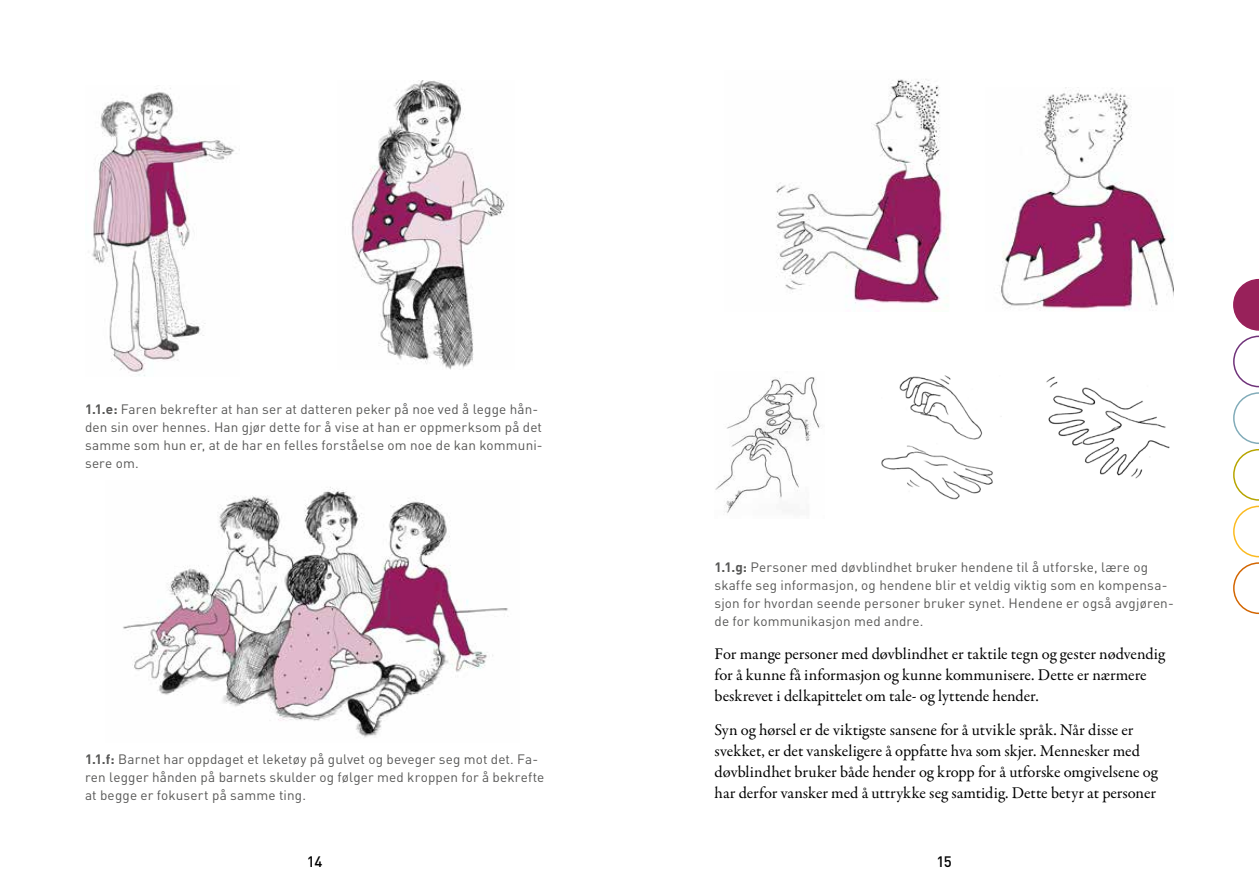
<style>
.page{position:relative;width:1259px;height:893px;background:#fff}
.page>*{position:absolute;margin:0;border:0;box-sizing:border-box;transform-origin:0 0}
.t1{font:16.5px/21px "Garamond Premr Pro";color:#000}
.t2{font:500 15px "DINOT";color:#000}
.t3{font:13.5px/18px "DINOT";letter-spacing:.01em;color:#575756}
.s1{font-weight:700}
</style>
<div class="page">
<img style="left:92px;top:88px;width:144px;height:288px">
<img style="left:351px;top:81px;width:154px;height:289px">
<img style="left:123px;top:487px;width:385px;height:251px">
<img style="left:776px;top:79px;width:172px;height:227px">
<img style="left:1046px;top:376px;width:124px;height:103px">
<img style="left:881px;top:375px;width:112px;height:125px">
<img style="left:999px;top:87px;width:175px;height:224px">
<img style="left:715px;top:377px;width:107px;height:136px">
<svg style="left:1233px;top:279px;width:26px;height:335px"></svg>
<p class="t3" style="left:85px;top:399px;width:459px"><span class="s1">1.1.e:</span> Faren bekrefter at han ser at datteren peker på noe ved å legge hån&shy;den sin over hennes. Han gjør dette for å vise at han er oppmerksom på det samme som hun er, at de har en felles forståelse om noe de kan kommuni&shy;sere om.</p>
<p class="t3" style="left:85px;top:749px;width:461px"><span class="s1">1.1.f:</span> Barnet har oppdaget et leketøy på gulvet og beveger seg mot det. Fa&shy;ren legger hånden på barnets skulder og følger med kroppen for å bekrefte at begge er fokusert på samme ting.</p>
<p class="t3" style="left:714px;top:557px;width:461px"><span class="s1">1.1.g:</span> Personer med døvblindhet bruker hendene til å utforske, lære og skaffe seg informasjon, og hendene blir et veldig viktig som en kompensa&shy;sjon for hvordan seende personer bruker synet. Hendene er også avgjøren&shy;de for kommunikasjon med andre.</p>
<p class="t1" style="left:714px;top:644px;width:452px">For mange personer med døvblindhet er taktile tegn og gester nødvendig for å kunne få informasjon og kunne kommunisere. Dette er nærmere beskrevet i delkapittelet om tale- og lyttende hender.</p>
<p class="t1" style="left:714px;top:720px;width:444px">Syn og hørsel er de viktigste sansene for å utvikle språk. Når disse er svekket, er det vanskeligere å oppfatte hva som skjer. Mennesker med døvblindhet bruker både hender og kropp for å utforske omgivelsene og har derfor vansker med å uttrykke seg samtidig. Dette betyr at personer</p>
<p class="t2" style="left:307px;top:850px;width:17px">14</p>
<p class="t2" style="left:936px;top:850px;width:17px">15</p>
</div>
